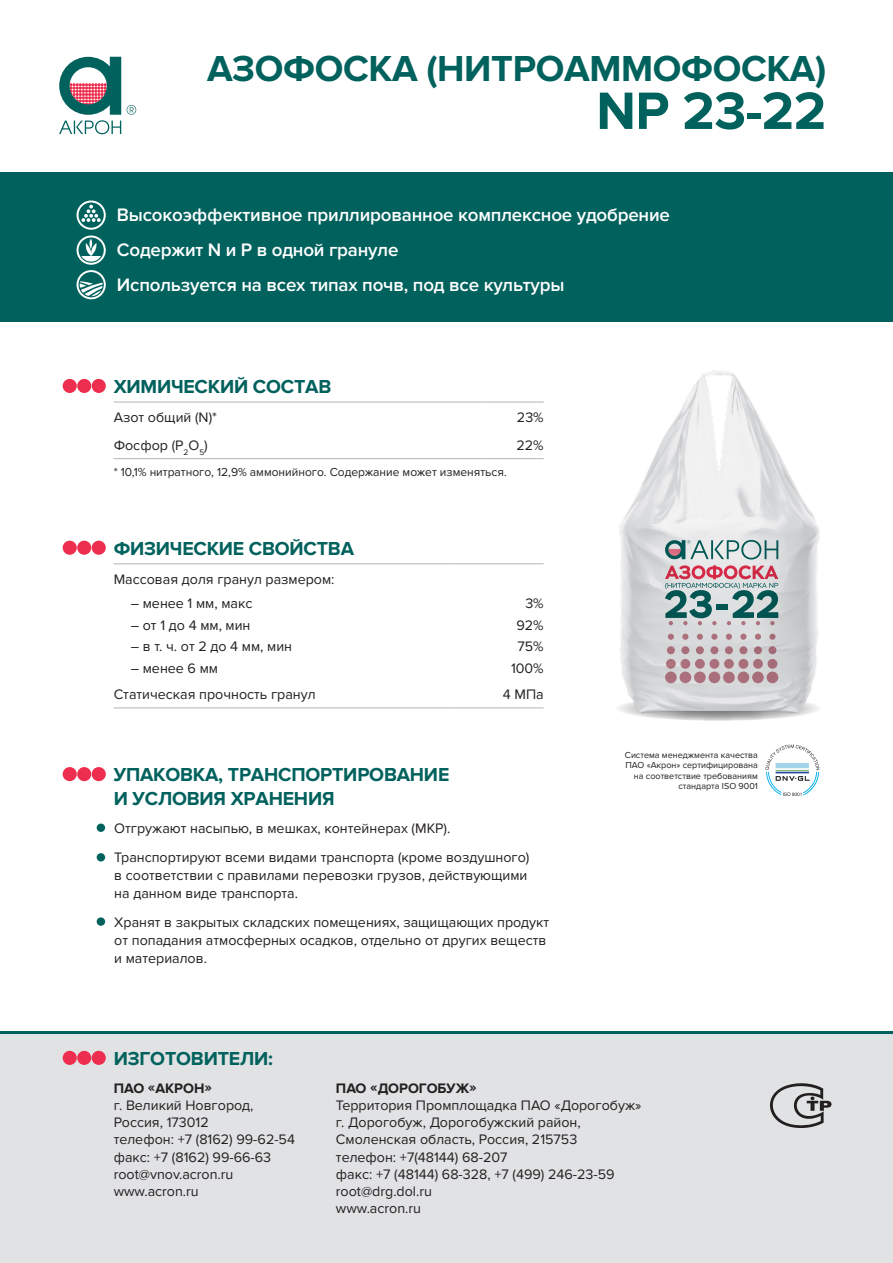
<style>
.page{position:relative;width:893px;height:1263px;background:#fff}
.page>*{position:absolute;margin:0;border:0;box-sizing:border-box;transform-origin:0 0}
.основной_текст{font:700 54.45px "Proxima Nova";color:#00615d}
.основной_текст-2{font:700 37.5px "Proxima Nova";letter-spacing:-.01em;color:#00615d}
.основной_текст-3{font:700 19.5px/23.4px "Proxima Nova";letter-spacing:-.01em;color:#00615d}
.t1{font:600 18.75px/35.2px "Proxima Nova";letter-spacing:-.01em;color:#fff}
.таблица{font:14.25px/17.1px "Proxima Nova";color:#231f20}
.правая_колонка{font:14.25px "Proxima Nova";color:#231f20}
.таблица-2{font:700 14.25px "Proxima Nova";color:#231f20}
.таблица-3{font:12px "Proxima Nova";color:#231f20}
.t2{font:9px/10.5px "Proxima Nova";color:#231f20;text-align:right}
</style>
<div class="page">
<svg style="left:59px;top:57px;width:62px;height:77px"></svg>
<svg style="left:127px;top:105px;width:9px;height:10px"></svg>
<div style="left:0;top:172px;width:893px;height:150px;background:#00615d"></div>
<svg style="left:81px;top:205px;width:20px;height:17px"></svg>
<div style="left:77px;top:200px;width:29px;height:30px;border:2px solid #fff;border-radius:50%"></div>
<svg style="left:80px;top:257px;width:23px;height:5px"></svg>
<div style="left:77px;top:235px;width:29px;height:30px;border:2px solid #fff;border-radius:50%"></div>
<svg style="left:85px;top:239px;width:12px;height:17px"></svg>
<div style="left:77px;top:270px;width:29px;height:29px;border:2px solid #fff;border-radius:50%"></div>
<svg style="left:80px;top:281px;width:23px;height:15px"></svg>
<img style="left:618px;top:370px;width:202px;height:351px">
<div style="left:0;top:1034px;width:893px;height:229px;background:#e1e2e4"></div>
<hr style="left:0;top:1031px;width:893px;height:3px;background:#00615d">
<svg style="left:765px;top:745px;width:55px;height:51px"></svg>
<hr style="left:776px;top:772px;width:33px;height:1px;background:#274c9e">
<div style="left:776px;top:763px;width:33px;height:5px;background:#a2d3eb"></div>
<hr style="left:776px;top:770px;width:33px;height:1px;background:#67ab44">
<svg style="left:770px;top:1083px;width:61px;height:45px"></svg>
<div style="left:92px;top:1051px;width:14px;height:14px;background:#ee2e4e;border-radius:50%"></div>
<div style="left:77px;top:1051px;width:14px;height:14px;background:#ee2e4e;border-radius:50%"></div>
<div style="left:63px;top:1051px;width:14px;height:14px;background:#ee2e4e;border-radius:50%"></div>
<svg style="left:665px;top:540px;width:113px;height:19px;background:#9fb6b7"></svg>
<svg style="left:665px;top:671px;width:12px;height:12px"></svg>
<div style="left:680px;top:671px;width:11px;height:12px;background:#ab707b;border-radius:50%"></div>
<svg style="left:694px;top:671px;width:12px;height:12px"></svg>
<div style="left:709px;top:671px;width:11px;height:12px;background:#aa6f7b;border-radius:50%"></div>
<svg style="left:723px;top:671px;width:12px;height:12px"></svg>
<div style="left:738px;top:671px;width:11px;height:12px;background:#a86e79;border-radius:50%"></div>
<svg style="left:752px;top:671px;width:12px;height:12px"></svg>
<div style="left:767px;top:671px;width:11px;height:12px;background:#a66d78;border-radius:50%"></div>
<svg style="left:666px;top:659px;width:10px;height:10px"></svg>
<svg style="left:680px;top:659px;width:10px;height:10px"></svg>
<svg style="left:695px;top:659px;width:10px;height:10px"></svg>
<svg style="left:709px;top:659px;width:10px;height:10px"></svg>
<svg style="left:724px;top:659px;width:10px;height:10px"></svg>
<svg style="left:738px;top:659px;width:10px;height:10px"></svg>
<svg style="left:753px;top:659px;width:10px;height:10px"></svg>
<div style="left:768px;top:659px;width:9px;height:10px;background:#a56c77;border-radius:50%"></div>
<div style="left:667px;top:646px;width:8px;height:8px;background:#a86e79;border-radius:50%"></div>
<div style="left:681px;top:646px;width:8px;height:8px;background:#a76e79;border-radius:50%"></div>
<div style="left:696px;top:646px;width:8px;height:8px;background:#a86e79;border-radius:50%"></div>
<div style="left:710px;top:646px;width:8px;height:8px;background:#a86e79;border-radius:50%"></div>
<div style="left:725px;top:646px;width:8px;height:8px;background:#a86e79;border-radius:50%"></div>
<div style="left:739px;top:646px;width:8px;height:8px;background:#a76d78;border-radius:50%"></div>
<div style="left:754px;top:646px;width:8px;height:8px;background:#a36b76;border-radius:50%"></div>
<div style="left:768px;top:646px;width:8px;height:8px;background:#a36b76;border-radius:50%"></div>
<svg style="left:668px;top:634px;width:6px;height:6px"></svg>
<svg style="left:682px;top:634px;width:6px;height:6px"></svg>
<svg style="left:697px;top:634px;width:6px;height:6px"></svg>
<svg style="left:711px;top:634px;width:6px;height:6px"></svg>
<svg style="left:726px;top:634px;width:6px;height:6px"></svg>
<svg style="left:740px;top:634px;width:6px;height:6px"></svg>
<svg style="left:755px;top:634px;width:6px;height:6px"></svg>
<svg style="left:769px;top:634px;width:6px;height:6px"></svg>
<svg style="left:665px;top:565px;width:113px;height:60px;background:#a5a6aa"></svg>
<div style="left:92px;top:379px;width:14px;height:14px;background:#ee2e4e;border-radius:50%"></div>
<div style="left:77px;top:379px;width:14px;height:14px;background:#ee2e4e;border-radius:50%"></div>
<div style="left:63px;top:379px;width:14px;height:14px;background:#ee2e4e;border-radius:50%"></div>
<hr style="left:114px;top:401px;width:368px;height:2px;background:#bcbdc0">
<hr style="left:482px;top:401px;width:62px;height:2px;background:#bcbdc0">
<hr style="left:114px;top:458px;width:368px;height:1px;background:#bcbdc0">
<hr style="left:482px;top:458px;width:62px;height:1px;background:#bcbdc0">
<div style="left:92px;top:541px;width:14px;height:14px;background:#ee2e4e;border-radius:50%"></div>
<div style="left:77px;top:541px;width:14px;height:14px;background:#ee2e4e;border-radius:50%"></div>
<div style="left:63px;top:541px;width:14px;height:14px;background:#ee2e4e;border-radius:50%"></div>
<hr style="left:114px;top:563px;width:335px;height:1px;background:#bcbdc0">
<hr style="left:449px;top:563px;width:95px;height:1px;background:#bcbdc0">
<hr style="left:114px;top:707px;width:335px;height:1px;background:#bcbdc0">
<hr style="left:449px;top:707px;width:95px;height:1px;background:#bcbdc0">
<div style="left:92px;top:767px;width:14px;height:14px;background:#ee2e4e;border-radius:50%"></div>
<div style="left:77px;top:767px;width:14px;height:14px;background:#ee2e4e;border-radius:50%"></div>
<div style="left:63px;top:767px;width:14px;height:14px;background:#ee2e4e;border-radius:50%"></div>
<div style="left:97px;top:823px;width:8px;height:9px;background:#00615d;border-radius:50%"></div>
<div style="left:97px;top:853px;width:8px;height:8px;background:#00615d;border-radius:50%"></div>
<div style="left:97px;top:917px;width:8px;height:9px;background:#00615d;border-radius:50%"></div>
<p class="основной_текст-2" style="left:207px;top:47px;width:621px">АЗОФОСКА (НИТРОАММОФОСКА)</p>
<p class="основной_текст" style="left:596px;top:79px;width:232px">NP 23-22</p>
<h3 class="t1" style="left:117px;top:197px;width:555px">Высокоэффективное приллированное комплексное удобрение<br>Содержит N и P в одной грануле<br>Используется на всех типах почв, под все культуры</h3>
<p class="основной_текст-3" style="left:114px;top:375px;width:219px">ХИМИЧЕСКИЙ СОСТАВ</p>
<p class="таблица" style="left:114px;top:409px;width:105px">Азот общий (N)*</p>
<p class="правая_колонка" style="left:517px;top:409px;width:28px">23%</p>
<p class="таблица" style="left:114px;top:437px;width:96px">Фосфор (Р<sub>2</sub>О<sub>5</sub>)</p>
<p class="правая_колонка" style="left:516px;top:437px;width:29px">22%</p>
<p class="таблица-3" style="left:114px;top:465px;width:395px">* 10,1% нитратного, 12,9% аммонийного. Содержание может изменяться.</p>
<p class="основной_текст-3" style="left:114px;top:537px;width:242px">ФИЗИЧЕСКИЕ СВОЙСТВА</p>
<p class="таблица" style="left:114px;top:570px;width:222px">Массовая доля гранул размером:</p>
<p class="таблица" style="left:131px;top:594px;width:123px">– менее 1 мм, макс</p>
<p class="правая_колонка" style="left:525px;top:595px;width:20px">3%</p>
<p class="таблица" style="left:131px;top:616px;width:121px">– от 1 до 4 мм, мин</p>
<p class="правая_колонка" style="left:516px;top:616px;width:29px">92%</p>
<p class="таблица" style="left:131px;top:638px;width:163px">– в т. ч. от 2 до 4 мм, мин</p>
<p class="правая_колонка" style="left:517px;top:638px;width:28px">75%</p>
<p class="таблица" style="left:131px;top:660px;width:89px">– менее 6 мм</p>
<p class="правая_колонка" style="left:511px;top:660px;width:34px">100%</p>
<p class="таблица" style="left:114px;top:686px;width:203px">Статическая прочность гранул</p>
<p class="правая_колонка" style="left:503px;top:686px;width:42px">4 МПа</p>
<p class="основной_текст-3" style="left:114px;top:763px;width:337px">УПАКОВКА, ТРАНСПОРТИРОВАНИЕ<br>И УСЛОВИЯ ХРАНЕНИЯ</p>
<p class="правая_колонка" style="left:114px;top:820px;width:338px">Отгружают насыпью, в мешках, контейнерах (МКР).</p>
<p class="таблица" style="left:114px;top:849px;width:417px;line-height:18px">Транспортируют всеми видами транспорта (кроме воздушного) в соответствии с правилами перевозки грузов, действующими на данном виде транспорта.</p>
<p class="таблица" style="left:114px;top:913px;width:437px;line-height:18px">Хранят в закрытых складских помещениях, защищающих продукт от попадания атмосферных осадков, отдельно от других веществ и материалов.</p>
<p class="t2" style="left:625px;top:749px;width:134px">Система менеджмента качества<br>ПАО «Акрон» сертифицирована на соответствие требованиям стандарта ISO 9001</p>
<p class="основной_текст-3" style="left:114px;top:1047px;width:161px">ИЗГОТОВИТЕЛИ:</p>
<p class="таблица-2" style="left:114px;top:1080px;width:100px">ПАО «АКРОН»</p>
<p class="таблица" style="left:114px;top:1097px;width:141px">г. Великий Новгород,<br>Россия, 173012</p>
<p class="таблица" style="left:114px;top:1131px;width:183px">телефон: +7 (8162) 99-62-54</p>
<p class="таблица" style="left:114px;top:1148px;width:159px">факс: +7 (8162) 99-66-63</p>
<p class="таблица" style="left:114px;top:1165px;width:121px">root@vnov.acron.ru</p>
<p class="таблица" style="left:114px;top:1183px;width:87px">www.acron.ru</p>
<p class="таблица-2" style="left:336px;top:1080px;width:142px">ПАО «ДОРОГОБУЖ»</p>
<p class="таблица" style="left:336px;top:1097px;width:307px">Территория Промплощадка ПАО «Дорогобуж» г. Дорогобуж, Дорогобужский район,<br>Смоленская область, Россия, 215753<br>телефон: +7(48144) 68-207<br>факс: +7 (48144) 68-328, +7 (499) 246-23-59 root@drg.dol.ru<br>www.acron.ru</p>
</div>
